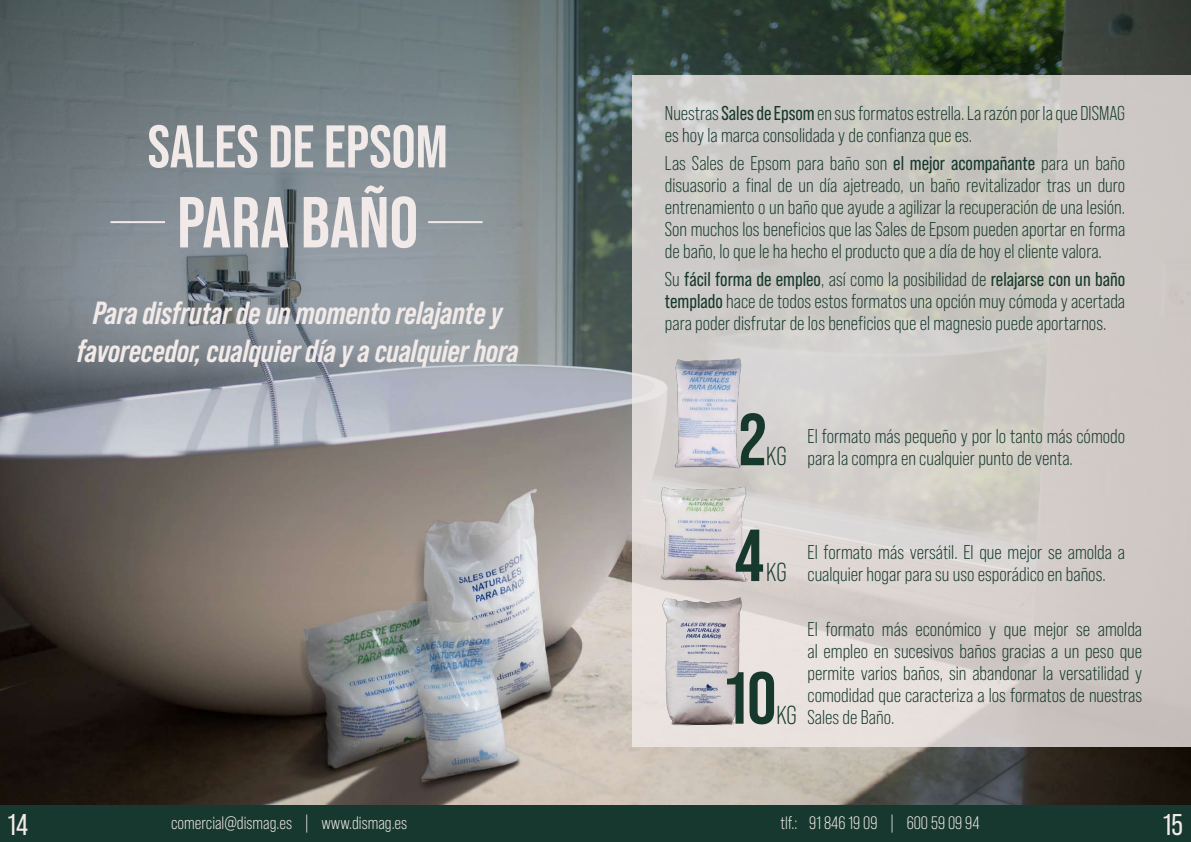
<style>
.page{position:relative;width:1191px;height:842px;background:#fff}
.page>*{position:absolute;margin:0;border:0;box-sizing:border-box;transform-origin:0 0}
.t1{font:700 73.5px "Bebas Neue Pro";color:#16382d}
.t2{font:72px "Bebas Neue";color:#f1eae8}
.t3{font:60px "Bebas Neue";color:#f1eae8}
.t4{font:italic 700 32px/38.4px "Bebas Neue Pro";color:#f1eae8;text-align:center}
.t5{font:30px "Bebas Neue Pro";color:#f1eae8}
.t6{font:25.9px "Bebas Neue Pro";color:#16382d}
.t7{font:20px/22px "Bebas Neue Pro";color:#16382d}
.t8{font:18px "Bebas Neue Pro";color:#f1eae8}
.s1{font-style:inherit}
.s2{font-size:25.9px}
</style>
<div class="page">
<img style="left:0;top:0;width:1191px;height:806px">
<svg style="left:632px;top:75px;width:559px;height:672px;background:#d1ccc8"></svg>
<img style="left:664px;top:355px;width:87px;height:118px">
<img style="left:655px;top:474px;width:96px;height:117px">
<img style="left:656px;top:588px;width:94px;height:144px">
<hr style="left:111px;top:221px;width:54px;height:2px;background:#f1eae8">
<hr style="left:428px;top:221px;width:54px;height:2px;background:#f1eae8">
<div style="left:0;top:806px;width:1191px;height:36px;background:#17382e"></div>
<h3 class="t3" style="left:148px;top:113px;width:302px">SALES DE EPSOM</h3>
<h2 class="t2" style="left:177px;top:182px;width:243px">PARA BAÑO</h2>
<h3 class="t4" style="left:77px;top:293px;width:443px">Para disfrutar de un momento relajante y favorecedor, cualquier día y a cualquier hora</h3>
<p class="t7" style="left:665px;top:103px;width:462px">Nuestras <span class="s1">Sales de Epsom</span> en sus formatos estrella. La razón por la que DISMAG es hoy la marca consolidada y de confianza que es.</p>
<p class="t7" style="left:665px;top:152px;width:462px;text-align:justify">Las Sales de Epsom para baño son <span class="s1">el mejor acompañante</span> para un baño disuasorio a final de un día ajetreado, un baño revitalizador tras un duro entrenamiento o un baño que ayude a agilizar la recuperación de una lesión.<br>Son muchos los beneficios que las Sales de Epsom pueden aportar en forma de baño, lo que le ha hecho el producto que a día de hoy el cliente valora.</p>
<p class="t7" style="left:665px;top:268px;width:462px;text-align:justify">Su <span class="s1">fácil forma de empleo</span>, así como la posibilidad de <span class="s1">relajarse con un baño templado</span> hace de todos estos formatos una opción muy cómoda y acertada para poder disfrutar de los beneficios que el magnesio puede aportarnos.</p>
<h1 class="t1" style="left:739px;top:398px;width:29px">2</h1>
<p class="t6" style="left:766px;top:442px;width:22px">KG</p>
<p class="t7" style="left:807px;top:425px;width:319px">El formato más pequeño y por lo tanto más cómodo para la compra en cualquier punto de venta.</p>
<h1 class="t1" style="left:734px;top:513px;width:31px">4</h1>
<p class="t7" style="left:807px;top:541px;width:319px">El formato más versátil. El que mejor se amolda a cualquier hogar para su uso esporádico en baños.</p>
<p class="t7" style="left:807px;top:618px;width:336px;text-align:justify">El formato más económico y que mejor se amolda al empleo en sucesivos baños gracias a un peso que permite varios baños, sin abandonar la versatilidad y comodidad que caracteriza a los formatos de nuestras</p>
<p class="t6" style="left:766px;top:558px;width:22px">KG</p>
<h1 class="t1" style="left:725px;top:656px;width:52px">10</h1>
<p class="t7" style="left:776px;top:706px;width:119px"><span class="s2">KG</span> Sales de Baño.</p>
<h3 class="t5" style="left:8px;top:807px;width:22px">14</h3>
<p class="t8" style="left:171px;top:813px;width:237px">comercial@dismag.es | www.dismag.es</p>
<p class="t8" style="left:780px;top:813px;width:201px">tlf.: 91 846 19 09 | 600 59 09 94</p>
<h3 class="t5" style="left:1163px;top:807px;width:21px">15</h3>
</div>
